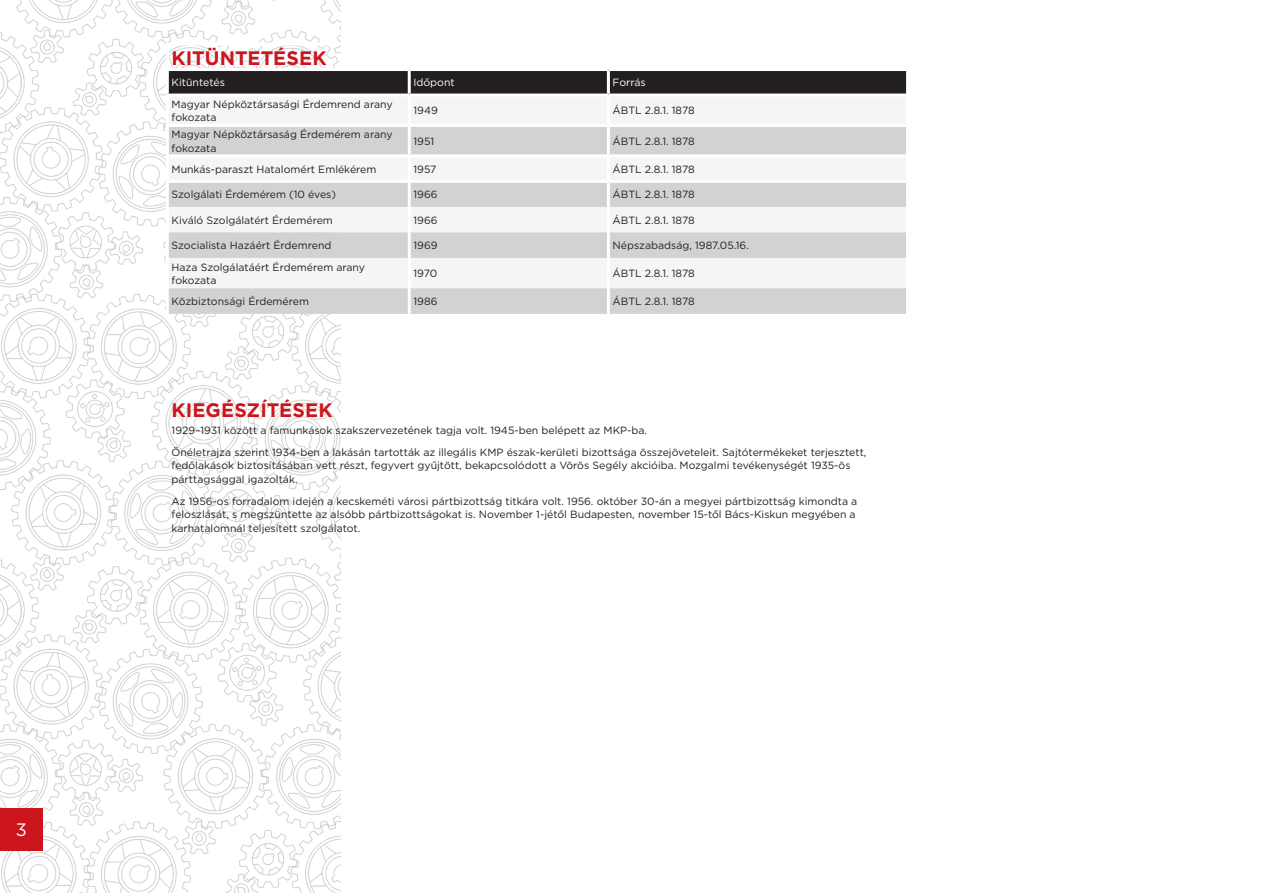
<style>
.page{position:relative;width:1263px;height:893px;background:#fff}
.page>*{position:absolute;margin:0;border:0;box-sizing:border-box;transform-origin:0 0}
.t1{font:700 19.5px "Gotham";letter-spacing:.005em;color:#cd151d}
.t2{font:18px "Gotham";color:#fff}
.t3{font:10.5px/13.5px "Gotham";color:#231f20}
.t4{font:10.5px "Gotham";color:#fff}
</style>
<div class="page">
<img style="left:0;top:0;width:340px;height:893px">
<div style="left:0;top:808px;width:43px;height:42px;background:#cd151d"></div>
<div style="left:169px;top:71px;width:737px;height:23px;background:#231f20"></div>
<div style="left:169px;top:97px;width:171px;height:27px;background:#f5f5f6"></div>
<svg style="left:169px;top:127px;width:737px;height:187px;fill:#d1d2d4"></svg>
<hr style="left:166px;top:43px;width:243px;height:3px;background:#fff">
<hr style="left:166px;top:46px;width:3px;height:22px;background:#fff">
<hr style="left:166px;top:97px;width:3px;height:27px;background:#fff">
<hr style="left:166px;top:124px;width:243px;height:3px;background:#fff">
<hr style="left:166px;top:127px;width:3px;height:27px;background:#fff">
<hr style="left:408px;top:127px;width:3px;height:27px;background:#fff">
<hr style="left:607px;top:127px;width:3px;height:27px;background:#fff">
<hr style="left:166px;top:154px;width:243px;height:3px;background:#fff">
<hr style="left:166px;top:157px;width:3px;height:23px;background:#fff">
<hr style="left:409px;top:154px;width:199px;height:3px;background:#fff">
<hr style="left:408px;top:157px;width:3px;height:23px;background:#fff">
<hr style="left:608px;top:154px;width:298px;height:3px;background:#fff">
<hr style="left:607px;top:157px;width:3px;height:23px;background:#fff">
<hr style="left:166px;top:180px;width:243px;height:3px;background:#fff">
<hr style="left:166px;top:183px;width:3px;height:24px;background:#fff">
<hr style="left:409px;top:180px;width:199px;height:3px;background:#fff">
<hr style="left:408px;top:183px;width:3px;height:24px;background:#fff">
<hr style="left:608px;top:180px;width:298px;height:3px;background:#fff">
<hr style="left:607px;top:183px;width:3px;height:24px;background:#fff">
<hr style="left:166px;top:207px;width:3px;height:25px;background:#fff">
<hr style="left:408px;top:207px;width:3px;height:25px;background:#fff">
<hr style="left:607px;top:207px;width:3px;height:25px;background:#fff">
<hr style="left:166px;top:232px;width:3px;height:26px;background:#fff">
<hr style="left:408px;top:232px;width:3px;height:26px;background:#fff">
<hr style="left:607px;top:232px;width:3px;height:26px;background:#fff">
<hr style="left:166px;top:258px;width:3px;height:30px;background:#fff">
<hr style="left:408px;top:258px;width:3px;height:30px;background:#fff">
<hr style="left:607px;top:258px;width:3px;height:30px;background:#fff">
<hr style="left:166px;top:288px;width:3px;height:26px;background:#fff">
<hr style="left:408px;top:288px;width:3px;height:26px;background:#fff">
<hr style="left:607px;top:288px;width:3px;height:26px;background:#fff">
<hr style="left:166px;top:68px;width:243px;height:3px;background:#fff">
<hr style="left:166px;top:71px;width:3px;height:23px;background:#fff">
<hr style="left:166px;top:94px;width:243px;height:3px;background:#fff">
<hr style="left:408px;top:71px;width:3px;height:23px;background:#fff">
<hr style="left:607px;top:71px;width:3px;height:23px;background:#fff">
<h2 class="t2" style="left:16px;top:818px;width:13px">3</h2>
<h1 class="t1" style="left:172px;top:45px;width:157px">KITÜNTETÉSEK</h1>
<p class="t4" style="left:172px;top:76px;width:55px">Kitüntetés</p>
<p class="t4" style="left:413px;top:76px;width:43px">Időpont</p>
<p class="t4" style="left:613px;top:76px;width:35px">Forrás</p>
<p class="t3" style="left:172px;top:97px;width:223px">Magyar Népköztársasági Érdemrend arany fokozata</p>
<p class="t3" style="left:413px;top:104px;width:26px">1949</p>
<p class="t3" style="left:613px;top:104px;width:84px">ÁBTL 2.8.1. 1878</p>
<p class="t3" style="left:172px;top:127px;width:223px">Magyar Népköztársaság Érdemérem arany fokozata</p>
<p class="t3" style="left:413px;top:134px;width:22px">1951</p>
<p class="t3" style="left:613px;top:134px;width:84px">ÁBTL 2.8.1. 1878</p>
<p class="t3" style="left:172px;top:162px;width:206px">Munkás-paraszt Hatalomért Emlékérem</p>
<p class="t3" style="left:413px;top:162px;width:24px">1957</p>
<p class="t3" style="left:613px;top:162px;width:84px">ÁBTL 2.8.1. 1878</p>
<p class="t3" style="left:172px;top:188px;width:166px">Szolgálati Érdemérem (10 éves)</p>
<p class="t3" style="left:413px;top:188px;width:26px">1966</p>
<p class="t3" style="left:613px;top:188px;width:84px">ÁBTL 2.8.1. 1878</p>
<p class="t3" style="left:172px;top:213px;width:163px">Kiváló Szolgálatért Érdemérem</p>
<p class="t3" style="left:413px;top:213px;width:26px">1966</p>
<p class="t3" style="left:613px;top:213px;width:84px">ÁBTL 2.8.1. 1878</p>
<p class="t3" style="left:172px;top:239px;width:161px">Szocialista Hazáért Érdemrend</p>
<p class="t3" style="left:413px;top:239px;width:26px">1969</p>
<p class="t3" style="left:613px;top:239px;width:138px">Népszabadság, 1987.05.16.</p>
<p class="t3" style="left:172px;top:260px;width:195px">Haza Szolgálatáért Érdemérem arany fokozata</p>
<p class="t3" style="left:413px;top:267px;width:25px">1970</p>
<p class="t3" style="left:613px;top:267px;width:84px">ÁBTL 2.8.1. 1878</p>
<p class="t3" style="left:172px;top:295px;width:139px">Közbiztonsági Érdemérem</p>
<p class="t3" style="left:413px;top:295px;width:25px">1986</p>
<p class="t3" style="left:613px;top:295px;width:84px">ÁBTL 2.8.1. 1878</p>
<h1 class="t1" style="left:172px;top:397px;width:163px">KI EGÉSZÍTÉSEK</h1>
<p class="t3" style="left:172px;top:419px;width:696px;line-height:22px">1929–1931 között a famunkások szakszervezetének tagja volt. 1945-ben belépett az MKP-ba.<br>Önéletrajza szerint 1934-ben a lakásán tartották az illegális KMP észak-kerületi bizottsága összejöveteleit. Sajtótermékeket terjesztett,</p>
<p class="t3" style="left:172px;top:458px;width:680px">fedőlakások biztosításában vett részt, fegyvert gyűjtött, bekapcsolódott a Vörös Segély akcióiba. Mozgalmi tevékenységét 1935-ös párttagsággal igazolták.</p>
<p class="t3" style="left:172px;top:494px;width:687px">Az 1956-os forradalom idején a kecskeméti városi pártbizottság titkára volt. 1956. október 30-án a megyei pártbizottság kimondta a feloszlását, s megszüntette az alsóbb pártbizottságokat is. November 1-jétől Budapesten, november 15-től Bács-Kiskun megyében a karhatalomnál teljesített szolgálatot.</p>
</div>
